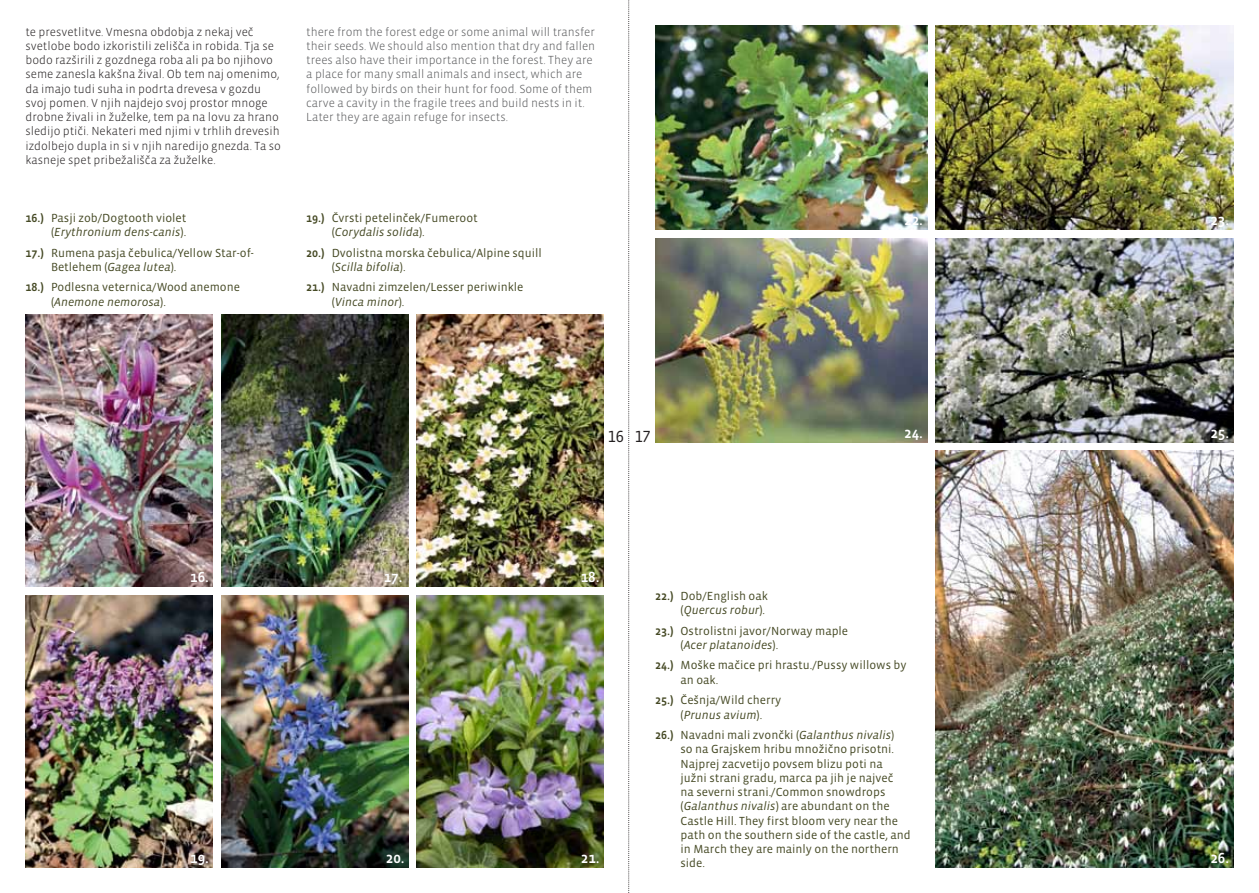
<style>
.page{position:relative;width:1259px;height:893px;background:#fff}
.page>*{position:absolute;margin:0;border:0;box-sizing:border-box;transform-origin:0 0}
.t1{font:16.5px "Vista Sans OT";color:#231f20}
.t2{font:500 15px "Vista Sans OT";color:#fff}
.t3{font:12px/14.2px "Vista Sans OT";color:#454924}
.t4{font:300 12px/14.2px "Vista Sans OT";color:#231f20}
.t5{font:300 12px/14.2px "Vista Sans OT";color:#58595b}
.s1{font-weight:500}
.s2{font-style:italic}
</style>
<div class="page">
<img style="left:935px;top:238px;width:298px;height:204px">
<img style="left:655px;top:238px;width:272px;height:204px">
<img style="left:935px;top:26px;width:298px;height:204px">
<img style="left:655px;top:26px;width:272px;height:204px">
<img style="left:935px;top:451px;width:298px;height:416px">
<img style="left:417px;top:595px;width:187px;height:272px">
<img style="left:26px;top:595px;width:187px;height:272px">
<img style="left:221px;top:314px;width:187px;height:273px">
<img style="left:221px;top:595px;width:187px;height:272px">
<img style="left:417px;top:314px;width:187px;height:273px">
<img style="left:26px;top:314px;width:187px;height:273px">
<svg style="left:628px;top:0;width:2px;height:893px"></svg>
<p class="t4" style="left:26px;top:25px;width:257px">te presvetlitve. Vmesna obdobja z nekaj več svetlobe bodo izkoristili zelišča in robida. Tja se bodo razširili z gozdnega roba ali pa bo njihovo seme zanesla kakšna žival. Ob tem naj omenimo, da imajo tudi suha in podrta drevesa v gozdu svoj pomen. V njih najdejo svoj prostor mnoge drobne živali in žuželke, tem pa na lovu za hrano sledijo ptiči. Nekateri med njimi v trhlih drevesih izdolbejo dupla in si v njih naredijo gnezda. Ta so kasneje spet pribežališča za žuželke.</p>
<p class="t5" style="left:306px;top:25px;width:290px">there from the forest edge or some animal will transfer their seeds. We should also mention that dry and fallen trees also have their importance in the forest. They are a place for many small animals and insect, which are followed by birds on their hunt for food. Some of them carve a cavity in the fragile trees and build nests in it.<br>Later they are again refuge for insects.</p>
<p class="t3" style="left:26px;top:211px;width:162px;text-align:right"><span class="s1">16.)</span> Pasji zob/Dogtooth violet (<span class="s2">Erythronium dens-canis</span>).</p>
<p class="t3" style="left:51px;top:246px;width:204px;text-indent:-26px"><span class="s1">17.)</span> Rumena pasja čebulica/Yellow Star-of-<br>Betlehem (<span class="s2">Gagea lutea</span>).</p>
<p class="t3" style="left:51px;top:280px;width:190px;text-indent:-26px"><span class="s1">18.)</span> Podlesna veternica/Wood anemone (<span class="s2">Anemone nemorosa</span>).</p>
<p class="t3" style="left:332px;top:211px;width:148px;text-indent:-26px"><span class="s1">19.)</span> Čvrsti petelinček/Fumeroot (<span class="s2">Corydalis solida</span>).</p>
<p class="t3" style="left:332px;top:246px;width:212px;text-indent:-26px"><span class="s1">20.)</span> Dvolistna morska čebulica/Alpine squill (<span class="s2">Scilla bifolia</span>).</p>
<p class="t3" style="left:332px;top:280px;width:193px;text-indent:-26px"><span class="s1">21.)</span> Navadni zimzelen/Lesser periwinkle (<span class="s2">Vinca minor</span>).</p>
<h1 class="t1" style="left:608px;top:428px;width:44px">16 17</h1>
<p class="t2" style="left:190px;top:569px;width:20px">16.</p>
<p class="t2" style="left:581px;top:569px;width:20px">18.</p>
<p class="t2" style="left:384px;top:569px;width:20px">17.</p>
<p class="t2" style="left:904px;top:213px;width:20px">22.</p>
<p class="t2" style="left:1210px;top:213px;width:20px">23.</p>
<p class="t2" style="left:904px;top:425px;width:20px">24.</p>
<p class="t2" style="left:1210px;top:425px;width:20px">25.</p>
<p class="t3" style="left:655px;top:589px;width:114px;text-align:right"><span class="s1">22.)</span> Dob/English oak (<span class="s2">Quercus robur</span>).</p>
<p class="t3" style="left:680px;top:624px;width:169px;text-indent:-26px"><span class="s1">23.)</span> Ostrolistni javor/Norway maple (<span class="s2">Acer platanoides</span>).</p>
<p class="t3" style="left:680px;top:658px;width:228px;text-indent:-26px"><span class="s1">24.)</span> Moške mačice pri hrastu./Pussy willows by an oak.</p>
<p class="t3" style="left:655px;top:693px;width:128px;text-align:center"><span class="s1">25.)</span> Češnja/Wild cherry (<span class="s2">Prunus avium</span>).</p>
<p class="t3" style="left:680px;top:728px;width:232px;text-indent:-26px"><span class="s1">26.)</span> Navadni mali zvončki (<span class="s2">Galanthus nivalis</span>)<br>so na Grajskem hribu množično prisotni.<br>Najprej zacvetijo povsem blizu poti na južni strani gradu, marca pa jih je največ<br>na severni strani./Common snowdrops (<span class="s2">Galanthus nivalis</span>) are abundant on the Castle Hill. They first bloom very near the path on the southern side of the castle, and in March they are mainly on the northern side.</p>
<p class="t2" style="left:190px;top:850px;width:20px">19.</p>
<p class="t2" style="left:581px;top:850px;width:20px">21.</p>
<p class="t2" style="left:1210px;top:850px;width:20px">26.</p>
<p class="t2" style="left:386px;top:850px;width:20px">20.</p>
</div>
